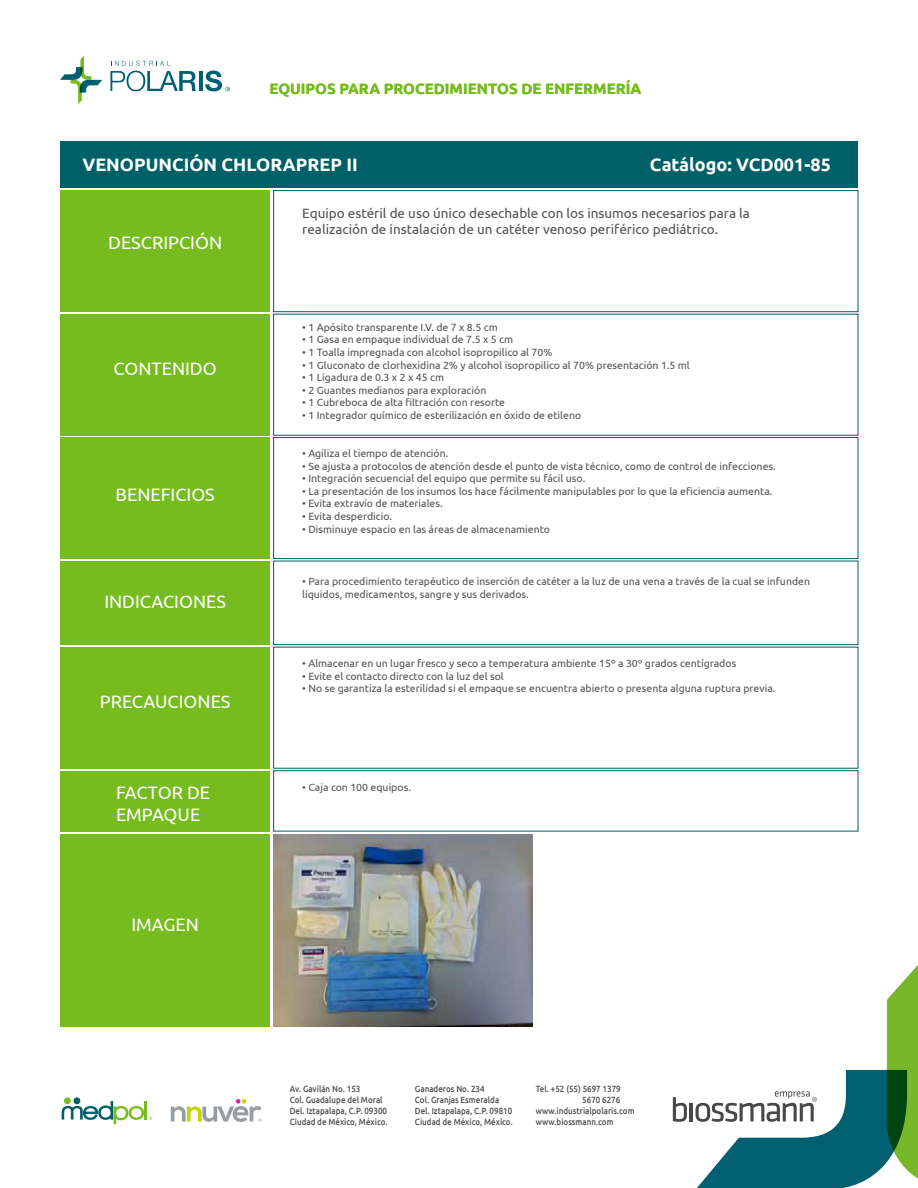
<style>
.page{position:relative;width:918px;height:1188px;background:#fff}
.page>*{position:absolute;margin:0;border:0;box-sizing:border-box;transform-origin:0 0}
.t1{font:18px/21.6px "Ubuntu";color:#fff}
.t2{font:700 18px "Ubuntu";color:#fff}
.t3{font:700 15px "Ubuntu";color:#77bc1f}
.t4{font:13.5px/16.2px "Ubuntu";color:#515354}
.t5{font:10.5px/12.6px "Ubuntu";color:#515354}
.t6{font:500 9px/10.8px "Ubuntu";color:#515354;scale:.89 1}
</style>
<div class="page">
<div style="left:60px;top:191px;width:210px;height:121px;background:#77bc1f"></div>
<div style="left:273px;top:190px;width:585px;height:122px;border:1px solid #006068"></div>
<div style="left:60px;top:141px;width:798px;height:47px;background:#006068"></div>
<div style="left:60px;top:314px;width:210px;height:121px;background:#77bc1f"></div>
<div style="left:273px;top:314px;width:585px;height:122px;border:1px solid #006068"></div>
<div style="left:273px;top:437px;width:585px;height:122px;border:1px solid #006068"></div>
<div style="left:273px;top:561px;width:585px;height:84px;border:1px solid #006068"></div>
<div style="left:273px;top:770px;width:585px;height:62px;border:1px solid #006068"></div>
<div style="left:60px;top:438px;width:210px;height:121px;background:#77bc1f"></div>
<div style="left:60px;top:561px;width:210px;height:84px;background:#77bc1f"></div>
<div style="left:60px;top:647px;width:210px;height:122px;background:#77bc1f"></div>
<div style="left:60px;top:771px;width:210px;height:60px;background:#77bc1f"></div>
<div style="left:60px;top:834px;width:210px;height:193px;background:#77bc1f"></div>
<img style="left:274px;top:834px;width:258px;height:193px">
<div style="left:64px;top:1097px;width:7px;height:7px;background:#77bc1f;border-radius:50%"></div>
<div style="left:74px;top:1097px;width:6px;height:7px;background:#006068;border-radius:50%"></div>
<svg style="left:62px;top:1101px;width:90px;height:23px"></svg>
<hr style="left:199px;top:71px;width:3px;height:20px;background:#006072">
<svg style="left:110px;top:61px;width:86px;height:30px"></svg>
<svg style="left:60px;top:55px;width:42px;height:49px"></svg>
<svg style="left:205px;top:71px;width:25px;height:20px"></svg>
<svg style="left:673px;top:1097px;width:14px;height:25px"></svg>
<hr style="left:690px;top:1103px;width:3px;height:18px;background:#464849">
<svg style="left:696px;top:965px;width:222px;height:223px"></svg>
<svg style="left:171px;top:1099px;width:90px;height:23px"></svg>
<h2 class="t3" style="left:270px;top:80px;width:373px">EQUIPOS PARA PROCEDIMIENTOS DE ENFERMERÍA</h2>
<h1 class="t2" style="left:82px;top:153px;width:277px">VENOPUNCIÓN CHLORAPREP II</h1>
<h1 class="t2" style="left:650px;top:153px;width:183px">Catálogo: VCD001-85</h1>
<p class="t4" style="left:302px;top:204px;width:449px">Equipo estéril de uso único desechable con los insumos necesarios para la realización de instalación de un catéter venoso periférico pediátrico.</p>
<h1 class="t1" style="left:108px;top:231px;width:116px">DESCRIPCIÓN</h1>
<h1 class="t1" style="left:114px;top:357px;width:105px">CONTENIDO</h1>
<h1 class="t1" style="left:116px;top:483px;width:101px">BENEFICIOS</h1>
<h1 class="t1" style="left:104px;top:590px;width:123px">INDICACIONES</h1>
<h1 class="t1" style="left:100px;top:690px;width:132px">PRECAUCIONES</h1>
<h1 class="t1" style="left:116px;top:782px;width:96px">FACTOR DE<br>EMPAQUE</h1>
<h1 class="t1" style="left:131px;top:913px;width:69px">IMAGEN</h1>
<p class="t5" style="left:302px;top:321px;width:197px">• 1 Apósito transparente I.V. de 7 x 8.5 cm</p>
<p class="t5" style="left:302px;top:333px;width:212px">• 1 Gasa en empaque individual de 7.5 x 5 cm</p>
<p class="t5" style="left:302px;top:346px;width:252px">• 1 Toalla impregnada con alcohol isopropilico al 70%</p>
<p class="t5" style="left:302px;top:358px;width:389px">• 1 Gluconato de clorhexidina 2% y alcohol isopropilico al 70% presentación 1.5 ml</p>
<p class="t5" style="left:302px;top:371px;width:143px">• 1 Ligadura de 0.3 x 2 x 45 cm</p>
<p class="t5" style="left:302px;top:384px;width:186px">• 2 Guantes medianos para exploración</p>
<p class="t5" style="left:302px;top:396px;width:204px">• 1 Cubreboca de alta filtración con resorte</p>
<p class="t5" style="left:302px;top:409px;width:280px">• 1 Integrador químico de esterilización en óxido de etileno</p>
<p class="t5" style="left:302px;top:447px;width:148px">• Agiliza el tiempo de atención.</p>
<p class="t5" style="left:302px;top:459px;width:475px">• Se ajusta a protocolos de atención desde el punto de vista técnico, como de control de infecciones.</p>
<p class="t5" style="left:302px;top:472px;width:285px">• Integración secuencial del equipo que permite su fácil uso.</p>
<p class="t5" style="left:302px;top:484px;width:472px">• La presentación de los insumos los hace fácilmente manipulables por lo que la eficiencia aumenta.</p>
<p class="t5" style="left:302px;top:497px;width:142px">• Evita extravío de materiales.</p>
<p class="t5" style="left:302px;top:510px;width:91px">• Evita desperdicio.</p>
<p class="t5" style="left:302px;top:522px;width:249px">• Disminuye espacio en las áreas de almacenamiento</p>
<p class="t5" style="left:302px;top:575px;width:509px">• Para procedimiento terapéutico de inserción de catéter a la luz de una vena a través de la cual se infunden líquidos, medicamentos, sangre y sus derivados.</p>
<p class="t5" style="left:302px;top:657px;width:436px">• Almacenar en un lugar fresco y seco a temperatura ambiente 15º a 30º grados centígrados</p>
<p class="t5" style="left:302px;top:669px;width:203px">• Evite el contacto directo con la luz del sol</p>
<p class="t5" style="left:302px;top:682px;width:475px">• No se garantiza la esterilidad si el empaque se encuentra abierto o presenta alguna ruptura previa.</p>
<p class="t5" style="left:302px;top:780px;width:110px">• Caja con 100 equipos.</p>
<p class="t6" style="left:290px;top:1083px;width:111px">Av. Gavilán No. 153<br>Col. Guadalupe del Moral<br>Del. Iztapalapa, C.P. 09300<br>Ciudad de México, México.</p>
<p class="t6" style="left:536px;top:1083px;width:97px">Tel. +52 (55) 5697 1379</p>
<p class="t6" style="left:415px;top:1083px;width:111px">Ganaderos No. 234<br>Col. Granjas Esmeralda<br>Del. Iztapalapa, C.P. 09810<br>Ciudad de México, México.</p>
<p class="t6" style="left:582px;top:1094px;width:44px">5670 6276</p>
<p class="t6" style="left:536px;top:1105px;width:113px">www.industrialpolaris.com</p>
<p class="t6" style="left:536px;top:1116px;width:89px">www.biossmann.com</p>
</div>
